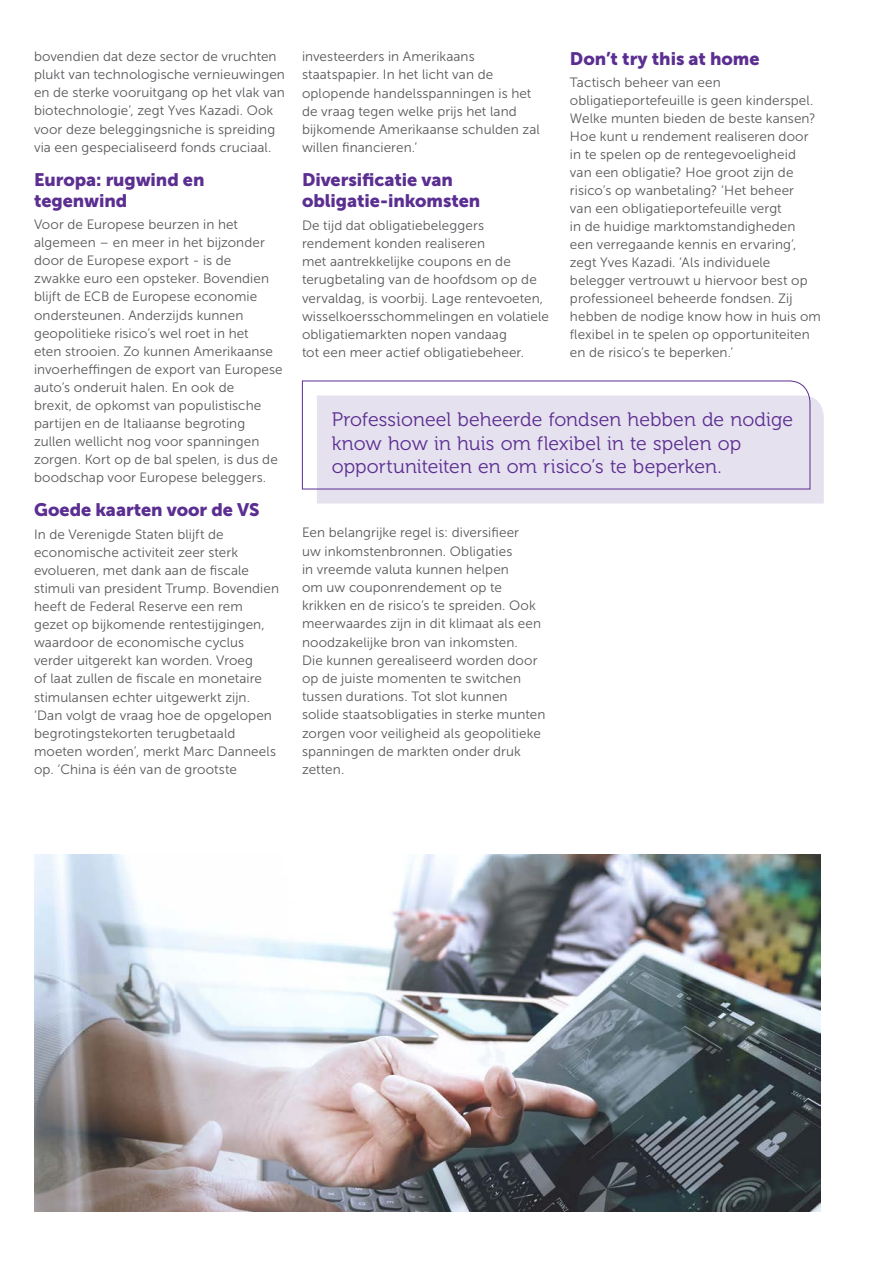
<style>
.page{position:relative;width:872px;height:1263px;background:#fff}
.page>*{position:absolute;margin:0;border:0;box-sizing:border-box;transform-origin:0 0}
.Normal_e{font:19.5px/23.4px "Museo 300";color:#5b2e91}
.titre_c15{font:18px/21.1px "Museo Sans 900";letter-spacing:-.005em;color:#5b2e91}
.body_c_8_5_10_5{font:13.5px/18.1px "Museo Sans 300";letter-spacing:.01em;color:#57585a}
</style>
<div class="page">
<img style="left:34px;top:855px;width:787px;height:357px">
<div style="left:317px;top:397px;width:506px;height:106px;background:#e6e1ef"></div>
<svg style="left:302px;top:380px;width:508px;height:110px"></svg>
<p class="body_c_8_5_10_5" style="left:34px;top:48px;width:252px">bovendien dat deze sector de vruchten plukt van technologische vernieuwingen en de sterke vooruitgang op het vlak van biotechnologie’, zegt Yves Kazadi. Ook voor deze beleggingsniche is spreiding via een gespecialiseerd fonds cruciaal.</p>
<p class="titre_c15" style="left:34px;top:169px;width:172px">Europa: rugwind en tegenwind</p>
<p class="body_c_8_5_10_5" style="left:34px;top:215px;width:250px">Voor de Europese beurzen in het algemeen – en meer in het bijzonder door de Europese export - is de<br>zwakke euro een opsteker. Bovendien blijft de ECB de Europese economie ondersteunen. Anderzijds kunnen geopolitieke risico’s wel roet in het<br>eten strooien. Zo kunnen Amerikaanse invoerheffingen de export van Europese auto’s onderuit halen. En ook de<br>brexit, de opkomst van populistische partijen en de Italiaanse begroting zullen wellicht nog voor spanningen zorgen. Kort op de bal spelen, is dus de boodschap voor Europese beleggers.</p>
<p class="titre_c15" style="left:34px;top:499px;width:227px">Goede kaarten voor de VS</p>
<p class="body_c_8_5_10_5" style="left:34px;top:525px;width:246px">In de Verenigde Staten blijft de economische activiteit zeer sterk evolueren, met dank aan de fiscale stimuli van president Trump. Bovendien heeft de Federal Reserve een rem gezet op bijkomende rentestijgingen, waardoor de economische cyclus verder uitgerekt kan worden. Vroeg<br>of laat zullen de fiscale en monetaire stimulansen echter uitgewerkt zijn. ‘Dan volgt de vraag hoe de opgelopen begrotingstekorten terugbetaald moeten worden’, merkt Marc Danneels op. ‘China is één van de grootste</p>
<p class="body_c_8_5_10_5" style="left:302px;top:48px;width:239px">investeerders in Amerikaans staatspapier. In het licht van de oplopende handelsspanningen is het de vraag tegen welke prijs het land bijkomende Amerikaanse schulden zal willen financieren.’</p>
<p class="titre_c15" style="left:302px;top:169px;width:180px">Diversificatie van obligatie-inkomsten</p>
<p class="body_c_8_5_10_5" style="left:302px;top:216px;width:248px">De tijd dat obligatiebeleggers rendement konden realiseren<br>met aantrekkelijke coupons en de terugbetaling van de hoofdsom op de vervaldag, is voorbij. Lage rentevoeten, wisselkoersschommelingen en volatiele obligatiemarkten nopen vandaag<br>tot een meer actief obligatiebeheer.</p>
<p class="titre_c15" style="left:570px;top:48px;width:191px">Don’t try this at home</p>
<p class="body_c_8_5_10_5" style="left:570px;top:73px;width:252px">Tactisch beheer van een obligatieportefeuille is geen kinderspel.<br>Welke munten bieden de beste kansen?<br>Hoe kunt u rendement realiseren door in te spelen op de rentegevoeligheid van een obligatie? Hoe groot zijn de risico’s op wanbetaling? ‘Het beheer<br>van een obligatieportefeuille vergt<br>in de huidige marktomstandigheden een verregaande kennis en ervaring’, zegt Yves Kazadi. ‘Als individuele belegger vertrouwt u hiervoor best op professioneel beheerde fondsen. Zij hebben de nodige know how in huis om flexibel in te spelen op opportuniteiten en de risico’s te beperken.’</p>
<p class="Normal_e" style="left:332px;top:408px;width:463px">Professioneel beheerde fondsen hebben de nodige know how in huis om flexibel in te spelen op opportuniteiten en om risico’s te beperken.</p>
<p class="body_c_8_5_10_5" style="left:302px;top:524px;width:245px">Een belangrijke regel is: diversifieer<br>uw inkomstenbronnen. Obligaties<br>in vreemde valuta kunnen helpen<br>om uw couponrendement op te krikken en de risico’s te spreiden. Ook meerwaardes zijn in dit klimaat als een noodzakelijke bron van inkomsten.<br>Die kunnen gerealiseerd worden door op de juiste momenten te switchen tussen durations. Tot slot kunnen solide staatsobligaties in sterke munten zorgen voor veiligheid als geopolitieke spanningen de markten onder druk zetten.</p>
</div>
